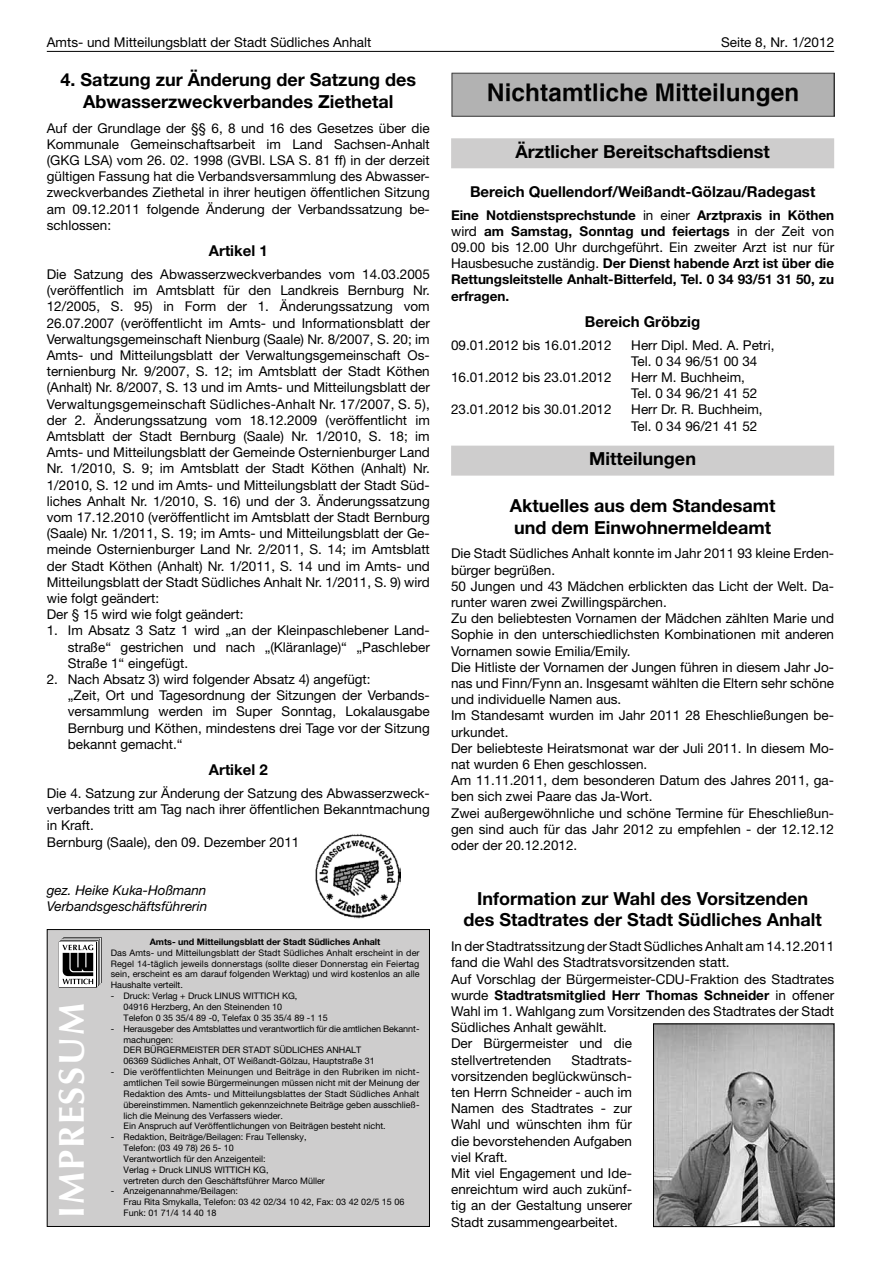
<style>
.page{position:relative;width:881px;height:1263px;background:#fff}
.page>*{position:absolute;margin:0;border:0;box-sizing:border-box;transform-origin:0 0}
.t1{font:700 36px "Optima LT";letter-spacing:.05em;color:#fff}
.t2{font:700 18px/21.6px "Helvetica Neue LT";color:#000;text-align:center}
.t3{font:700 15px "Helvetica Neue LT";color:#000}
.t4{font:13.5px/16.2px "Helvetica Neue LT";color:#000}
.t5{font:700 13.5px/16.2px "Helvetica Neue LT";letter-spacing:-.005em;color:#000;text-align:justify}
.t6{font:italic 13.5px/16.2px "Helvetica Neue LT";color:#000}
.t7{font:9px/10.8px "Helvetica Neue LT";color:#000}
.t8{font:700 9px "Helvetica Neue LT";color:#000}
.s1{font-weight:400}
.s2{font-weight:700}
</style>
<div class="page">
<hr style="left:47px;top:51px;width:786px;height:1px;background:#000">
<div style="left:451px;top:138px;width:382px;height:30px;background:#cecdcd"></div>
<div style="left:451px;top:446px;width:382px;height:30px;background:#cecdcd"></div>
<img style="left:451px;top:72px;width:382px;height:45px">
<img style="left:315px;top:833px;width:85px;height:85px">
<img style="left:655px;top:1026px;width:176px;height:199px">
<div style="left:653px;top:1024px;width:180px;height:203px;border:1px solid #000"></div>
<div style="left:47px;top:929px;width:382px;height:297px;background:#cecdcd"></div>
<div style="left:47px;top:929px;width:382px;height:298px;border:1px solid #000"></div>
<svg style="left:59px;top:937px;width:43px;height:50px;background:#8a8a8a"></svg>
<p class="t4" style="left:47px;top:34px;width:326px">Amts- und Mitteilungsblatt der Stadt Südliches Anhalt</p>
<p class="t4" style="left:720px;top:34px;width:115px">Seite 8, Nr. 1/2012</p>
<h2 class="t2" style="left:61px;top:69px;width:357px">4. Satzung zur Änderung der Satzung des<br>Abwasserzweckverbandes Ziethetal</h2>
<p class="t4" style="left:47px;top:120px;width:384px;text-align:justify">Auf der Grundlage der §§ 6, 8 und 16 des Gesetzes über die Kommunale Gemeinschaftsarbeit im Land Sachsen-Anhalt (GKG LSA) vom 26. 02. 1998 (GVBl. LSA S. 81 ff) in der derzeit gültigen Fassung hat die Verbandsversammlung des Abwasser&shy;zweckverbandes Ziethetal in ihrer heutigen öffentlichen Sitzung am 09.12.2011 folgende Änderung der Verbandssatzung be&shy;schlossen:</p>
<p class="t3" style="left:209px;top:242px;width:60px">Artikel 1</p>
<p class="t4" style="left:47px;top:266px;width:384px">Die Satzung des Abwasserzweckverbandes vom 14.03.2005 (veröffentlich im Amtsblatt für den Landkreis Bernburg Nr.<br>12/2005, S. 95) in Form der 1. Änderungssatzung vom 26.07.2007 (veröffentlicht im Amts- und Informationsblatt der Verwaltungsgemeinschaft Nienburg (Saale) Nr. 8/2007, S. 20; im Amts- und Mitteilungsblatt der Verwaltungsgemeinschaft Os&shy;ternienburg Nr. 9/2007, S. 12; im Amtsblatt der Stadt Köthen (Anhalt) Nr. 8/2007, S. 13 und im Amts- und Mitteilungsblatt der Verwaltungsgemeinschaft Südliches-Anhalt Nr. 17/2007, S. 5), der 2. Änderungssatzung vom 18.12.2009 (veröffentlicht im Amtsblatt der Stadt Bernburg (Saale) Nr. 1/2010, S. 18; im Amts- und Mitteilungsblatt der Gemeinde Osternienburger Land Nr. 1/2010, S. 9; im Amtsblatt der Stadt Köthen (Anhalt) Nr.<br>1/2010, S. 12 und im Amts- und Mitteilungsblatt der Stadt Süd&shy;liches Anhalt Nr. 1/2010, S. 16) und der 3. Änderungssatzung vom 17.12.2010 (veröffentlicht im Amtsblatt der Stadt Bernburg (Saale) Nr. 1/2011, S. 19; im Amts- und Mitteilungsblatt der Ge&shy;meinde Osternienburger Land Nr. 2/2011, S. 14; im Amtsblatt der Stadt Köthen (Anhalt) Nr. 1/2011, S. 14 und im Amts- und Mitteilungsblatt der Stadt Südliches Anhalt Nr. 1/2011, S. 9) wird wie folgt geändert:<br>Der § 15 wird wie folgt geändert:</p>
<p class="t4" style="left:68px;top:622px;width:363px;text-align:justify;text-indent:-21px">1. Im Absatz 3 Satz 1 wird „an der Kleinpaschlebener Land&shy;straße“ gestrichen und nach „(Kläranlage)“ „Paschleber Straße 1“ eingefügt.</p>
<p class="t4" style="left:68px;top:671px;width:363px;text-indent:-21px">2. Nach Absatz 3) wird folgender Absatz 4) angefügt:<br>„Zeit, Ort und Tagesordnung der Sitzungen der Verbands&shy;versammlung werden im Super Sonntag, Lokalausgabe Bernburg und Köthen, mindestens drei Tage vor der Sitzung bekannt gemacht.“</p>
<p class="t3" style="left:209px;top:761px;width:60px">Artikel 2</p>
<p class="t4" style="left:47px;top:785px;width:384px">Die 4. Satzung zur Änderung der Satzung des Abwasserzweck&shy;verbandes tritt am Tag nach ihrer öffentlichen Bekanntmachung in Kraft.<br>Bernburg (Saale), den 09. Dezember 2011</p>
<p class="t6" style="left:47px;top:882px;width:162px">gez. Heike Kuka-Hoßmann<br>Verbandsgeschäftsführerin</p>
<h2 class="t2" style="left:515px;top:140px;width:256px">Ärztlicher Bereitschaftsdienst</h2>
<p class="t3" style="left:470px;top:182px;width:346px">Bereich Quellendorf/Weißandt-Gölzau/Radegast</p>
<p class="t5" style="left:451px;top:206px;width:384px">Eine Notdienstsprechstunde <span class="s1">in einer</span> Arztpraxis in Köthen <span class="s1">wird</span> am Samstag, Sonntag und feiertags <span class="s1">in der Zeit von 09.00 bis 12.00 Uhr durchgeführt. Ein zweiter Arzt ist nur für Hausbesuche zuständig.</span> Der Dienst habende Arzt ist über die Rettungsleitstelle Anhalt-Bitterfeld, Tel. 0 34 93/51 31 50, zu erfragen.</p>
<p class="t3" style="left:584px;top:312px;width:117px">Bereich Gröbzig</p>
<p class="t4" style="left:451px;top:337px;width:162px">09.01.2012 bis 16.01.2012</p>
<p class="t4" style="left:631px;top:337px;width:145px">Herr Dipl. Med. A. Petri,<br>Tel. 0 34 96/51 00 34</p>
<p class="t4" style="left:451px;top:369px;width:162px">16.01.2012 bis 23.01.2012</p>
<p class="t4" style="left:631px;top:369px;width:128px">Herr M. Buchheim,<br>Tel. 0 34 96/21 41 52</p>
<p class="t4" style="left:451px;top:401px;width:162px">23.01.2012 bis 30.01.2012</p>
<p class="t4" style="left:631px;top:401px;width:133px">Herr Dr. R. Buchheim,<br>Tel. 0 34 96/21 41 52</p>
<h2 class="t2" style="left:589px;top:447px;width:108px">Mitteilungen</h2>
<h2 class="t2" style="left:509px;top:494px;width:267px;text-align:left">Aktuelles aus dem Standesamt und dem Einwohnermeldeamt</h2>
<p class="t4" style="left:451px;top:545px;width:384px">Die Stadt Südliches Anhalt konnte im Jahr 2011 93 kleine Erden&shy;bürger begrüßen.<br>50 Jungen und 43 Mädchen erblickten das Licht der Welt. Da&shy;runter waren zwei Zwillingspärchen.<br>Zu den beliebtesten Vornamen der Mädchen zählten Marie und Sophie in den unterschiedlichsten Kombinationen mit anderen Vornamen sowie Emilia/Emily.<br>Die Hitliste der Vornamen der Jungen führen in diesem Jahr Jo&shy;nas und Finn/Fynn an. Insgesamt wählten die Eltern sehr schöne und individuelle Namen aus.<br>Im Standesamt wurden im Jahr 2011 28 Eheschließungen be&shy;urkundet.<br>Der beliebteste Heiratsmonat war der Juli 2011. In diesem Mo&shy;nat wurden 6 Ehen geschlossen.<br>Am 11.11.2011, dem besonderen Datum des Jahres 2011, ga&shy;ben sich zwei Paare das Ja-Wort.<br>Zwei außergewöhnliche und schöne Termine für Eheschließun&shy;gen sind auch für das Jahr 2012 zu empfehlen - der 12.12.12 oder der 20.12.2012.</p>
<h2 class="t2" style="left:463px;top:887px;width:360px">Information zur Wahl des Vorsitzenden des Stadtrates der Stadt Südliches Anhalt</h2>
<p class="t4" style="left:451px;top:938px;width:384px">In der Stadtratssitzung der Stadt Südliches Anhalt am 14.12.2011 fand die Wahl des Stadtratsvorsitzenden statt.<br>Auf Vorschlag der Bürgermeister-CDU-Fraktion des Stadtrates wurde <span class="s2">Stadtratsmitglied Herr Thomas Schneider</span> in offener Wahl im 1. Wahlgang zum Vorsitzenden des Stadtrates der Stadt Südliches Anhalt gewählt.<br>Der Bürgermeister und die<br>stellvertretenden</p>
<p class="t8" style="left:150px;top:936px;width:232px">Amts- und Mitteilungsblatt der Stadt Südliches Anhalt</p>
<p class="t7" style="left:111px;top:947px;width:310px;text-align:justify">Das Amts- und Mitteilungsblatt der Stadt Südliches Anhalt erscheint in der Regel 14-täglich jeweils donnerstags (sollte dieser Donnerstag ein Feiertag sein, erscheint es am darauf folgenden Werktag) und wird kostenlos an alle Haushalte verteilt.</p>
<p class="t7" style="left:123px;top:990px;width:206px;text-indent:-13px">- Druck: Verlag + Druck LINUS WITTICH KG,<br>04916 Herzberg, An den Steinenden 10<br>Telefon 0 35 35/4 89 -0, Telefax 0 35 35/4 89 -1 15</p>
<p class="t7" style="left:123px;top:1023px;width:297px;text-indent:-13px">- Herausgeber des Amtsblattes und verantwortlich für die amtlichen Bekannt&shy;machungen:<br>DER BÜRGERMEISTER DER STADT SÜDLICHES ANHALT<br>06369 Südliches Anhalt, OT Weißandt-Gölzau, Hauptstraße 31</p>
<p class="t7" style="left:123px;top:1066px;width:297px;text-indent:-13px">- Die veröffentlichten Meinungen und Beiträge in den Rubriken im nicht&shy;amtlichen Teil sowie Bürgermeinungen müssen nicht mit der Meinung der Redaktion des Amts- und Mitteilungsblattes der Stadt Südliches Anhalt übereinstimmen. Namentlich gekennzeichnete Beiträge geben ausschließ&shy;lich die Meinung des Verfassers wieder.<br>Ein Anspruch auf Veröffentlichungen von Beiträgen besteht nicht.</p>
<p class="t7" style="left:123px;top:1131px;width:203px;text-indent:-13px">- Redaktion, Beiträge/Beilagen: Frau Tellensky, Telefon: (03 49 78) 26 5- 10<br>Verantwortlich für den Anzeigenteil:<br>Verlag + Druck LINUS WITTICH KG,<br>vertreten durch den Geschäftsführer Marco Müller</p>
<p class="t7" style="left:123px;top:1186px;width:282px;text-indent:-13px">- Anzeigenannahme/Beilagen:<br>Frau Rita Smykalla, Telefon: 03 42 02/34 10 42, Fax: 03 42 02/5 15 06</p>
<h1 class="t1" style="left:51px;top:1217px;width:216px;rotate:-90deg">IMPRESSUM</h1>
<p class="t4" style="left:451px;top:1051px;width:182px;text-indent:120px">Stadtrats&shy;vorsitzenden beglückwünsch&shy;ten Herrn Schneider - auch im<br>Namen des Stadtrates - zur<br>Wahl und wünschten ihm für die bevorstehenden Aufgaben viel Kraft.<br>Mit viel Engagement und Ide&shy;enreichtum wird auch zukünf&shy;tig an der Gestaltung unserer<br>Stadt zusammengearbeitet.</p>
<p class="t7" style="left:123px;top:1207px;width:94px">Funk: 01 71/4 14 40 18</p>
</div>
